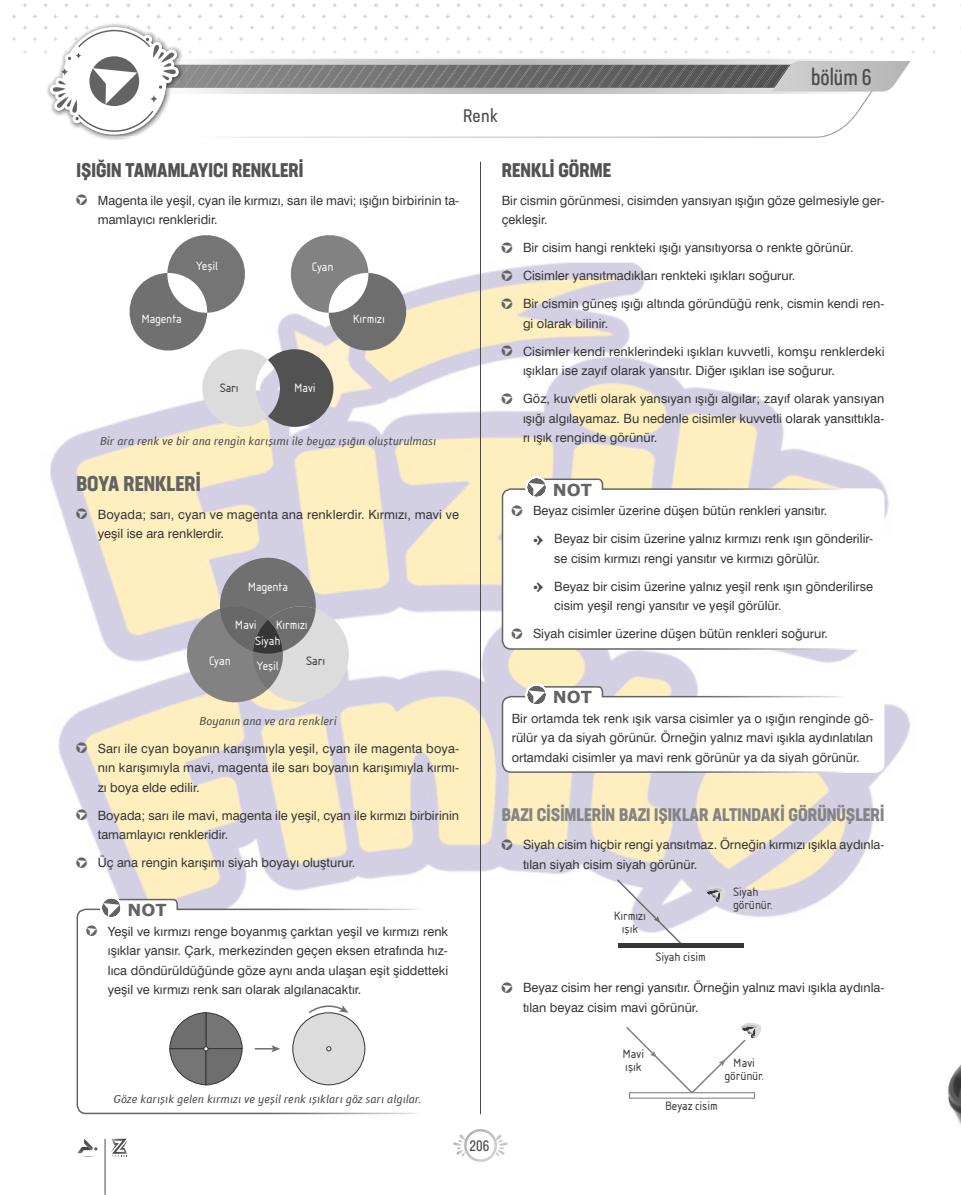
<style>
.page{position:relative;width:961px;height:1195px;background:#fff}
.page>*{position:absolute;margin:0;border:0;box-sizing:border-box;transform-origin:0 0}
.t1{font:22.5px "Neusa Next Std Compact";color:#4a4a4a}
.t2{font:700 condensed 21px "Neusa Next Std";color:#636363}
.t3{font:700 condensed 19.5px "Neusa Next Std";color:#525252}
.t4{font:700 condensed 18px "Neusa Next Std";color:#848484}
.t5{font:condensed 18px "Neusa Next Std";color:#4a4a4a}
.t6{font:700 16.5px "Verdana";color:#636363}
.t7{font:15px "Neusa Next Std Compact";color:#4a4a4a}
.t8{font:12.75px/19.5px "Swis 721 BT Roman";color:#363636}
.t9{font:12.75px/12.8px "Isonorm Tr";color:#363636}
.t10{font:12.75px/15.9px "Isonorm Tr";color:#fff}
.t11{font:italic 12px "Folder";color:#4a4a4a}
.s1{font-family:"MADDELOGO";font-size:13.5px;color:#636363}
.s2{font-family:"MADDELOGO";color:#4a4a4a}
</style>
<div class="page">
<img style="left:12px;top:3px;width:949px;height:1192px">
<hr style="left:480px;top:162px;width:1px;height:952px;background:#4a4a4a">
<img style="left:186px;top:132px;width:685px;height:6px">
<img style="left:621px;top:3px;width:316px;height:5px">
<img style="left:45px;top:22px;width:141px;height:119px">
<img style="left:105px;top:137px;width:81px;height:1px">
<img style="left:45px;top:25px;width:137px;height:30px">
<svg style="left:453px;top:1129px;width:55px;height:33px"></svg>
<svg style="left:77px;top:1139px;width:22px;height:18px"></svg>
<hr style="left:105px;top:1139px;width:1px;height:55px;background:#4a4a4a">
<svg style="left:111px;top:1139px;width:17px;height:18px"></svg>
<svg style="left:50px;top:30px;width:861px;height:102px"></svg>
<img style="left:943px;top:1012px;width:18px;height:167px">
<div style="left:220px;top:558px;width:96px;height:96px;background:#707070;border-radius:50%"></div>
<div style="left:253px;top:606px;width:96px;height:96px;background:#dcdcdc;border-radius:50%"></div>
<div style="left:187px;top:606px;width:96px;height:96px;background:#828282;border-radius:50%"></div>
<div style="left:253px;top:620px;width:30px;height:69px;background:#757575;border-radius:50%"></div>
<svg style="left:220px;top:606px;width:96px;height:48px"></svg>
<div style="left:502px;top:489px;width:382px;height:160px;background:#fff;border-radius:9px"></div>
<div style="left:502px;top:488px;width:382px;height:162px;border:2px solid #fff;border-radius:9px"></div>
<svg style="left:525px;top:476px;width:79px;height:21px"></svg>
<div style="left:77px;top:909px;width:381px;height:204px;background:#fff;border-radius:9px"></div>
<div style="left:293px;top:1013px;width:72px;height:72px;background:#dcdcdc;border-radius:50%"></div>
<svg style="left:326px;top:1046px;width:5px;height:5px"></svg>
<svg style="left:309px;top:1005px;width:39px;height:10px"></svg>
<svg style="left:169px;top:1012px;width:74px;height:73px"></svg>
<svg style="left:255px;top:1045px;width:25px;height:7px"></svg>
<div style="left:77px;top:908px;width:382px;height:206px;border:2px solid #fff;border-radius:9px"></div>
<svg style="left:100px;top:896px;width:79px;height:21px"></svg>
<div style="left:502px;top:697px;width:382px;height:75px;background:#fff;border-radius:9px"></div>
<div style="left:502px;top:696px;width:382px;height:77px;border:2px solid #fff;border-radius:9px"></div>
<svg style="left:525px;top:683px;width:79px;height:21px"></svg>
<svg style="left:130px;top:235px;width:276px;height:192px"></svg>
<svg style="left:705px;top:886px;width:22px;height:16px"></svg>
<svg style="left:616px;top:879px;width:67px;height:66px"></svg>
<hr style="left:618px;top:943px;width:125px;height:4px;background:#363636">
<svg style="left:625px;top:1022px;width:137px;height:72px"></svg>
<svg style="left:629px;top:1092px;width:126px;height:6px"></svg>
<h3 class="t5" style="left:463px;top:105px;width:36px">Renk</h3>
<h1 class="t1" style="left:811px;top:63px;width:62px">bölüm 6</h1>
<h3 class="t3" style="left:77px;top:157px;width:229px">IŞIĞIN TAMAMLAYICI RENKLERİ</h3>
<p class="t8" style="left:98px;top:190px;width:363px;text-indent:-21px"><span class="s1">h</span> Magenta ile yeşil, cyan ile kırmızı, sarı ile mavi; ışığın birbirinin ta&shy;mamlayıcı renkleridir.</p>
<p class="t10" style="left:196px;top:258px;width:23px">Yeşil</p>
<p class="t10" style="left:312px;top:259px;width:23px">Cyan</p>
<p class="t10" style="left:141px;top:311px;width:42px">Magenta</p>
<p class="t10" style="left:353px;top:311px;width:33px">Kırmızı</p>
<p class="t9" style="left:220px;top:381px;width:20px">Sarı</p>
<p class="t10" style="left:294px;top:380px;width:23px">Mavi</p>
<p class="t11" style="left:100px;top:434px;width:338px">Bir ara renk ve bir ana rengin karışımı ile beyaz ışığın oluşturulması</p>
<h2 class="t2" style="left:77px;top:470px;width:126px">BOYA RENKLERİ</h2>
<p class="t8" style="left:98px;top:504px;width:363px;text-indent:-21px"><span class="s1">h</span> Boyada; sarı, cyan ve magenta ana renklerdir. Kırmızı, mavi ve yeşil ise ara renklerdir.</p>
<p class="t10" style="left:248px;top:579px;width:42px">Magenta</p>
<p class="t10" style="left:235px;top:617px;width:23px">Mavi</p>
<p class="t10" style="left:255px;top:617px;width:54px;text-indent:21px">Kırmızı<br>Siyah</p>
<p class="t10" style="left:209px;top:653px;width:23px">Cyan</p>
<p class="t9" style="left:306px;top:654px;width:20px">Sarı</p>
<p class="t10" style="left:257px;top:658px;width:23px">Yeşil</p>
<p class="t11" style="left:199px;top:714px;width:139px">Boyanın ana ve ara renkleri</p>
<p class="t8" style="left:98px;top:738px;width:363px;text-align:justify;text-indent:-21px"><span class="s1">h</span> Sarı ile cyan boyanın karışımıyla yeşil, cyan ile magenta boya&shy;nın karışımıyla mavi, magenta ile sarı boyanın karışımıyla kırmı&shy;zı boya elde edilir.</p>
<p class="t8" style="left:98px;top:805px;width:363px;text-indent:-21px"><span class="s1">h</span> Boyada; sarı ile mavi, magenta ile yeşil, cyan ile kırmızı birbirinin tamamlayıcı renkleridir.</p>
<p class="t8" style="left:77px;top:853px;width:280px"><span class="s1">h</span> Üç ana rengin karışımı siyah boyayı oluşturur.</p>
<p class="t6" style="left:127px;top:898px;width:41px">NOT</p>
<p class="t8" style="left:108px;top:921px;width:342px;text-align:justify;text-indent:-21px"><span class="s1">h</span> Yeşil ve kırmızı renge boyanmış çarktan yeşil ve kırmızı renk ışıklar yansır. Çark, merkezinden geçen eksen etrafında hız&shy;lıca döndürüldüğünde göze aynı anda ulaşan eşit şiddetteki yeşil ve kırmızı renk sarı olarak algılanacaktır.</p>
<h3 class="t3" style="left:502px;top:157px;width:111px">RENKLİ GÖRME</h3>
<p class="t8" style="left:502px;top:190px;width:384px">Bir cismin görünmesi, cisimden yansıyan ışığın göze gelmesiyle ger&shy;çekleşir.</p>
<p class="t8" style="left:502px;top:233px;width:384px;line-height:28px"><span class="s1">h</span> Bir cisim hangi renkteki ışığı yansıtıyorsa o renkte görünür.<br><span class="s1">h</span> Cisimler yansıtmadıkları renkteki ışıkları soğurur.<br><span class="s1">h</span> Bir cismin güneş ışığı altında göründüğü renk, cismin kendi ren-</p>
<p class="t8" style="left:502px;top:309px;width:384px;line-height:28px;text-indent:21px">gi olarak bilinir.<br><span class="s1">h</span> Cisimler kendi renklerindeki ışıkları kuvvetli, komşu renklerdeki</p>
<p class="t8" style="left:502px;top:356px;width:384px;line-height:28px;text-indent:21px">ışıkları ise zayıf olarak yansıtır. Diğer ışıkları ise soğurur.<br><span class="s1">h</span> Göz, kuvvetli olarak yansıyan ışığı algılar; zayıf olarak yansıyan</p>
<p class="t8" style="left:523px;top:408px;width:363px">ışığı algılayamaz. Bu nedenle cisimler kuvvetli olarak yansıttıkla&shy;rı ışık renginde görünür.</p>
<p class="t6" style="left:553px;top:478px;width:41px">NOT</p>
<p class="t8" style="left:533px;top:497px;width:342px;line-height:28px;text-indent:-21px"><span class="s1">h</span> Beyaz cisimler üzerine düşen bütün renkleri yansıtır.<br><span class="s2">L</span> Beyaz bir cisim üzerine yalnız kırmızı renk ışın gönderilir-</p>
<p class="t8" style="left:533px;top:544px;width:342px;line-height:28px;text-indent:21px">se cisim kırmızı rengi yansıtır ve kırmızı görülür.<br><span class="s2">L</span> Beyaz bir cisim üzerine yalnız yeşil renk ışın gönderilirse</p>
<p class="t8" style="left:512px;top:592px;width:318px;line-height:28px;text-align:center">cisim yeşil rengi yansıtır ve yeşil görülür.<br><span class="s1">h</span> Siyah cisimler üzerine düşen bütün renkleri soğurur.</p>
<p class="t6" style="left:553px;top:686px;width:41px">NOT</p>
<p class="t8" style="left:512px;top:708px;width:363px;text-align:justify">Bir ortamda tek renk ışık varsa cisimler ya o ışığın renginde gö&shy;rülür ya da siyah görünür. Örneğin yalnız mavi ışıkla aydınlatılan ortamdaki cisimler ya mavi renk görünür ya da siyah görünür.</p>
<h3 class="t4" style="left:502px;top:803px;width:384px">BAZI CİSİMLERİN BAZI IŞIKLAR ALTINDAKİ GÖRÜNÜŞLERİ</h3>
<p class="t8" style="left:523px;top:834px;width:363px;text-indent:-21px"><span class="s1">h</span> Siyah cisim hiçbir rengi yansıtmaz. Örneğin kırmızı ışıkla aydınla&shy;tılan siyah cisim siyah görünür.</p>
<p class="t9" style="left:733px;top:886px;width:41px">Siyah görünür.</p>
<p class="t9" style="left:614px;top:910px;width:33px;text-align:center">Kırmızı ışık</p>
<p class="t9" style="left:655px;top:950px;width:52px">Siyah cisim</p>
<p class="t8" style="left:523px;top:978px;width:363px;text-indent:-21px"><span class="s1">h</span> Beyaz cisim her rengi yansıtır. Örneğin yalnız mavi ışıkla aydınla&shy;tılan beyaz cisim mavi görünür.</p>
<p class="t11" style="left:113px;top:1092px;width:310px">Göze karışık gelen kırmızı ve yeşil renk ışıkları göz sarı algılar.</p>
<p class="t7" style="left:470px;top:1137px;width:21px">206</p>
<p class="t9" style="left:623px;top:1048px;width:23px">Mavi ışık</p>
<p class="t9" style="left:665px;top:1099px;width:54px">Beyaz cisim</p>
<p class="t9" style="left:725px;top:1056px;width:41px;text-align:center">Mavi görünür.</p>
</div>
